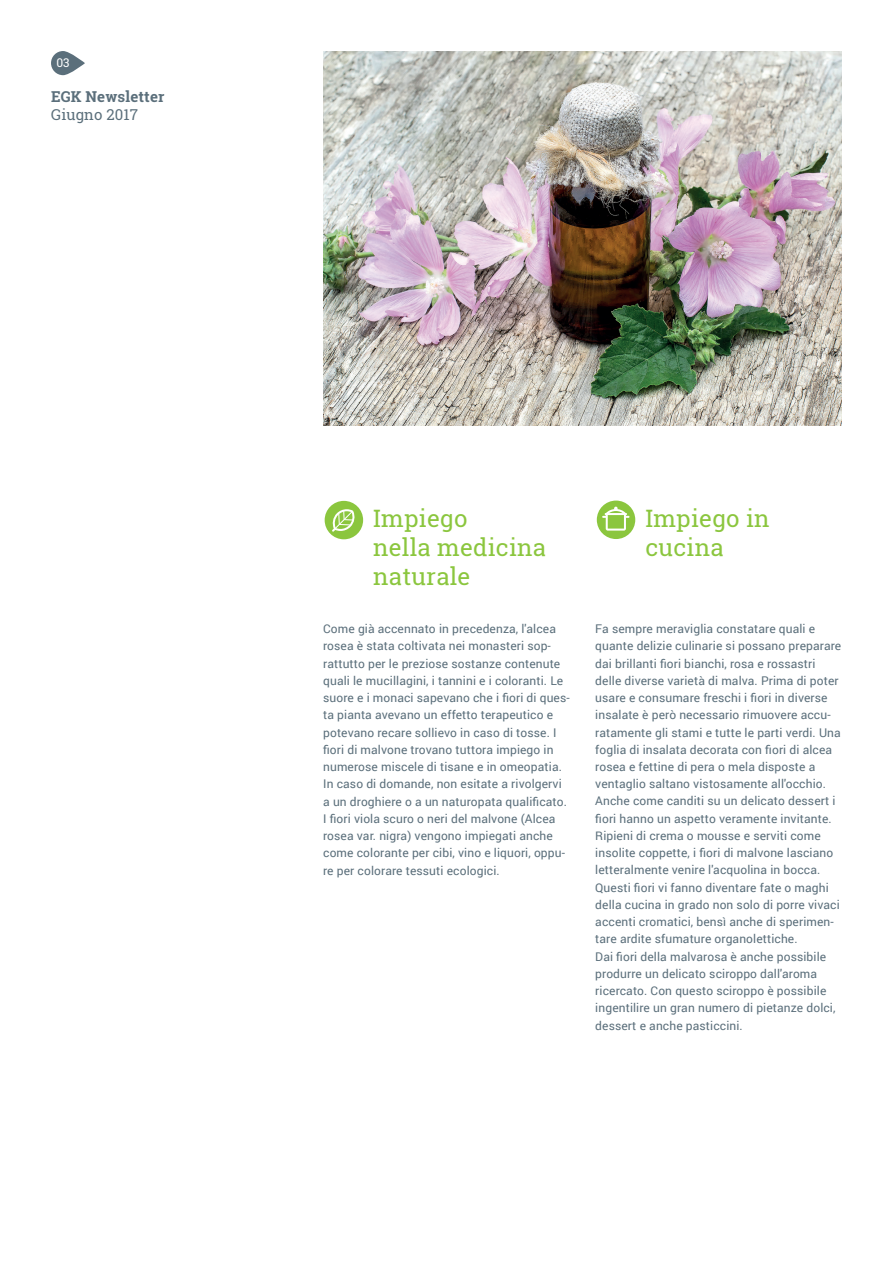
<style>
.page{position:relative;width:893px;height:1263px;background:#fff}
.page>*{position:absolute;margin:0;border:0;box-sizing:border-box;transform-origin:0 0}
.t1{font:24px/28.8px "Roboto Slab";letter-spacing:.01em;color:#8bc63e}
.t2{font:700 15px "Roboto Slab";letter-spacing:.01em;color:#5b6f7b}
.t3{font:15px "Roboto Slab";letter-spacing:.01em;color:#5b6f7b}
.t4{font:12px/17.2px "Roboto";letter-spacing:.01em;color:#5b6f7b}
.t5{font:12px "Roboto Slab";color:#fff}
</style>
<div class="page">
<img style="left:323px;top:51px;width:519px;height:375px">
<svg style="left:51px;top:51px;width:34px;height:24px"></svg>
<div style="left:325px;top:501px;width:38px;height:38px;background:#8bc63e;border-radius:50%"></div>
<svg style="left:332px;top:509px;width:23px;height:23px"></svg>
<div style="left:597px;top:501px;width:38px;height:38px;background:#8bc63e;border-radius:50%"></div>
<svg style="left:602px;top:507px;width:27px;height:24px"></svg>
<p class="t5" style="left:56px;top:54px;width:15px">03</p>
<p class="t2" style="left:51px;top:86px;width:115px">EGK Newsletter</p>
<p class="t3" style="left:51px;top:104px;width:89px">Giugno 2017</p>
<h1 class="t1" style="left:373px;top:504px;width:174px">Impiego<br>nella medicina naturale</h1>
<h1 class="t1" style="left:645px;top:504px;width:126px">Impiego in cucina</h1>
<p class="t4" style="left:323px;top:620px;width:248px">Come già accennato in precedenza, l'alcea rosea è stata coltivata nei monasteri sop&shy;rattutto per le preziose sostanze contenute quali le mucillagini, i tannini e i coloranti. Le suore e i monaci sapevano che i fiori di ques&shy;ta pianta avevano un effetto terapeutico e potevano recare sollievo in caso di tosse. I fiori di malvone trovano tuttora impiego in numerose miscele di tisane e in omeopatia.<br>In caso di domande, non esitate a rivolgervi a un droghiere o a un naturopata qualificato.<br>I fiori viola scuro o neri del malvone (Alcea rosea var. nigra) vengono impiegati anche come colorante per cibi, vino e liquori, oppu&shy;re per colorare tessuti ecologici.</p>
<p class="t4" style="left:595px;top:620px;width:247px">Fa sempre meraviglia constatare quali e quante delizie culinarie si possano preparare dai brillanti fiori bianchi, rosa e rossastri delle diverse varietà di malva. Prima di poter usare e consumare freschi i fiori in diverse insalate è però necessario rimuovere accu&shy;ratamente gli stami e tutte le parti verdi. Una foglia di insalata decorata con fiori di alcea rosea e fettine di pera o mela disposte a ventaglio saltano vistosamente all'occhio.<br>Anche come canditi su un delicato dessert i fiori hanno un aspetto veramente invitante.<br>Ripieni di crema o mousse e serviti come insolite coppette, i fiori di malvone lasciano letteralmente venire l'acquolina in bocca.<br>Questi fiori vi fanno diventare fate o maghi della cucina in grado non solo di porre vivaci accenti cromatici, bensì anche di sperimen&shy;tare ardite sfumature organolettiche.<br>Dai fiori della malvarosa è anche possibile produrre un delicato sciroppo dall'aroma ricercato. Con questo sciroppo è possibile ingentilire un gran numero di pietanze dolci, dessert e anche pasticcini.</p>
</div>
